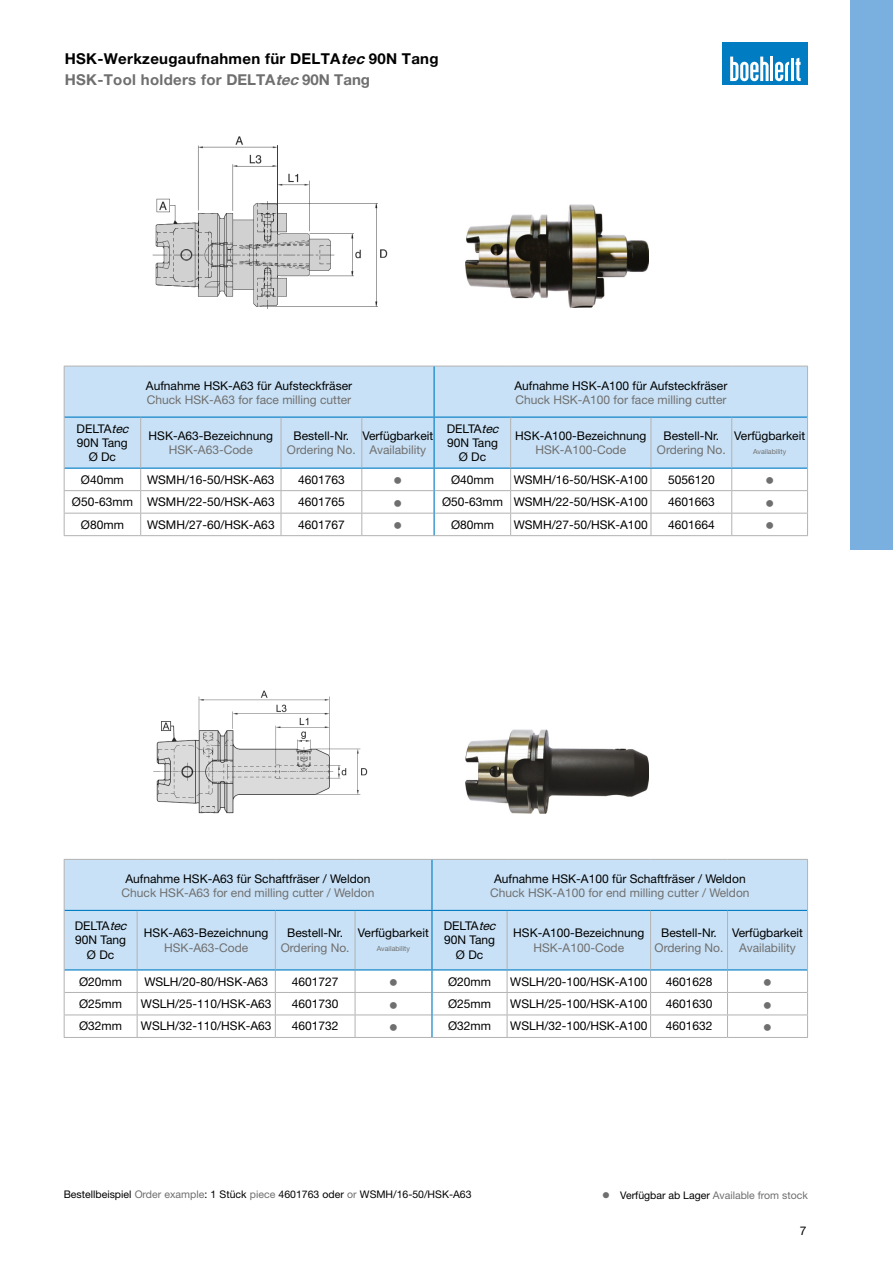
<style>
.page{position:relative;width:893px;height:1263px;background:#fff}
.page>*{position:absolute;margin:0;border:0;box-sizing:border-box;transform-origin:0 0}
.t1{font:700 15px/21px "Helvetica Neue LT Pro";letter-spacing:.02em;color:#000}
.t2{font:12px/14.4px "Helvetica Neue LT Pro";color:#000;text-align:center}
.t3{font:12px "Helvetica Neue LT Pro";color:#706f6f}
.t4{font:10.5px "Helvetica Neue LT Pro";color:#000}
.t5{font:10.5px "Helvetica Neue LT Pro";color:#706f6f}
.t6{font:7.05px "Helvetica Neue LT Pro";color:#706f6f}
.s1{font-style:italic}
.s2{color:#706f6f}
.s3{font-style:italic;color:#706f6f}
.s4{color:#000}
</style>
<div class="page">
<div style="left:723px;top:42px;width:85px;height:43px;background:#007cc2"></div>
<hr style="left:770px;top:57px;width:3px;height:24px;background:#fff">
<svg style="left:775px;top:58px;width:26px;height:23px"></svg>
<svg style="left:730px;top:57px;width:39px;height:24px"></svg>
<div style="left:850px;top:0;width:43px;height:550px;background:#7ab0e0"></div>
<hr style="left:64px;top:1037px;width:73px;height:1px;background:#b3b2b2">
<hr style="left:137px;top:1037px;width:138px;height:1px;background:#b3b2b2">
<hr style="left:275px;top:1037px;width:80px;height:1px;background:#b3b2b2">
<hr style="left:355px;top:1037px;width:77px;height:1px;background:#b3b2b2">
<hr style="left:432px;top:1037px;width:75px;height:1px;background:#b3b2b2">
<hr style="left:507px;top:1037px;width:144px;height:1px;background:#b3b2b2">
<hr style="left:651px;top:1037px;width:76px;height:1px;background:#b3b2b2">
<hr style="left:727px;top:1037px;width:81px;height:1px;background:#b3b2b2">
<img style="left:153px;top:690px;width:215px;height:124px">
<img style="left:466px;top:729px;width:182px;height:84px">
<hr style="left:64px;top:535px;width:77px;height:1px;background:#b3b2b2">
<hr style="left:141px;top:535px;width:140px;height:1px;background:#b3b2b2">
<hr style="left:281px;top:535px;width:81px;height:1px;background:#b3b2b2">
<hr style="left:434px;top:535px;width:77px;height:1px;background:#b3b2b2">
<hr style="left:511px;top:535px;width:140px;height:1px;background:#b3b2b2">
<hr style="left:651px;top:535px;width:81px;height:1px;background:#b3b2b2">
<hr style="left:362px;top:535px;width:72px;height:1px;background:#b3b2b2">
<hr style="left:732px;top:535px;width:76px;height:1px;background:#b3b2b2">
<img style="left:152px;top:136px;width:236px;height:173px">
<img style="left:466px;top:204px;width:182px;height:104px">
<svg style="left:64px;top:859px;width:744px;height:178px"></svg>
<svg style="left:64px;top:366px;width:744px;height:169px"></svg>
<p class="t1" style="left:65px;top:48px;width:375px">HSK-Werkzeugaufnahmen für DELTA<span class="s1">tec</span> 90N Tang<br><span class="s2">HSK-Tool holders for DELTA</span><span class="s3">tec</span><span class="s2">90N Tang</span></p>
<p class="t2" style="left:146px;top:378px;width:208px">Aufnahme HSK-A63 für Aufsteckfräser</p>
<p class="t3" style="left:147px;top:392px;width:206px">Chuck HSK-A63 for face milling cutter</p>
<p class="t2" style="left:514px;top:378px;width:214px">Aufnahme HSK-A100 für Aufsteckfräser</p>
<p class="t3" style="left:515px;top:392px;width:213px">Chuck HSK-A100 for face milling cutter</p>
<p class="t2" style="left:77px;top:421px;width:57px">DELTA<span class="s1">tec<br></span>90N Tang<br>Ø Dc</p>
<p class="t2" style="left:149px;top:428px;width:126px">HSK-A63-Bezeichnung</p>
<p class="t3" style="left:169px;top:442px;width:86px">HSK-A63-Code</p>
<p class="t2" style="left:362px;top:428px;width:72px">Verfügbarkeit</p>
<p class="t3" style="left:369px;top:442px;width:58px">Availability</p>
<p class="t2" style="left:293px;top:428px;width:57px">Bestell-Nr.</p>
<p class="t3" style="left:287px;top:442px;width:70px">Ordering No.</p>
<p class="t2" style="left:447px;top:421px;width:57px">DELTA<span class="s1">tec<br></span>90N Tang<br>Ø Dc</p>
<p class="t2" style="left:515px;top:428px;width:133px">HSK-A100-Bezeichnung</p>
<p class="t3" style="left:535px;top:442px;width:92px">HSK-A100-Code</p>
<p class="t2" style="left:663px;top:428px;width:57px">Bestell-Nr.</p>
<p class="t3" style="left:657px;top:442px;width:70px">Ordering No.</p>
<p class="t2" style="left:734px;top:428px;width:72px">Verfügbarkeit</p>
<p class="t6" style="left:753px;top:447px;width:35px">Availability</p>
<p class="t2" style="left:81px;top:472px;width:44px">Ø40mm</p>
<p class="t2" style="left:147px;top:472px;width:129px">WSMH/16-50/HSK-A63</p>
<p class="t2" style="left:298px;top:472px;width:48px">4601763</p>
<p class="t2" style="left:451px;top:472px;width:44px">Ø40mm</p>
<p class="t2" style="left:514px;top:472px;width:136px">WSMH/16-50/HSK-A100</p>
<p class="t2" style="left:668px;top:472px;width:48px">5056120</p>
<p class="t2" style="left:72px;top:494px;width:204px">Ø50-63mm WSMH/22-50/HSK-A63</p>
<p class="t2" style="left:298px;top:494px;width:48px">4601765</p>
<p class="t2" style="left:442px;top:494px;width:207px">Ø50-63mm WSMH/22-50/HSK-A100</p>
<p class="t2" style="left:668px;top:494px;width:48px">4601663</p>
<p class="t2" style="left:81px;top:517px;width:44px">Ø80mm</p>
<p class="t2" style="left:147px;top:517px;width:129px">WSMH/27-60/HSK-A63</p>
<p class="t2" style="left:298px;top:517px;width:48px">4601767</p>
<p class="t2" style="left:451px;top:517px;width:44px">Ø80mm</p>
<p class="t2" style="left:514px;top:517px;width:136px">WSMH/27-50/HSK-A100</p>
<p class="t2" style="left:668px;top:517px;width:48px">4601664</p>
<p class="t2" style="left:126px;top:871px;width:246px">Aufnahme HSK-A63 für Schaftfräser / Weldon</p>
<p class="t3" style="left:122px;top:886px;width:254px">Chuck HSK-A63 for end milling cutter / Weldon</p>
<p class="t2" style="left:494px;top:871px;width:253px">Aufnahme HSK-A100 für Schaftfräser / Weldon</p>
<p class="t3" style="left:490px;top:886px;width:261px">Chuck HSK-A100 for end milling cutter / Weldon</p>
<p class="t2" style="left:75px;top:918px;width:57px">DELTA<span class="s1">tec<br></span>90N Tang<br>Ø Dc</p>
<p class="t2" style="left:144px;top:925px;width:126px">HSK-A63-Bezeichnung</p>
<p class="t3" style="left:164px;top:940px;width:86px">HSK-A63-Code</p>
<p class="t2" style="left:287px;top:925px;width:57px">Bestell-Nr.</p>
<p class="t3" style="left:281px;top:940px;width:70px">Ordering No.</p>
<p class="t2" style="left:358px;top:925px;width:72px">Verfügbarkeit</p>
<p class="t6" style="left:377px;top:944px;width:35px">Availability</p>
<p class="t2" style="left:444px;top:918px;width:57px">DELTA<span class="s1">tec<br></span>90N Tang<br>Ø Dc</p>
<p class="t2" style="left:513px;top:925px;width:133px">HSK-A100-Bezeichnung</p>
<p class="t3" style="left:533px;top:940px;width:92px">HSK-A100-Code</p>
<p class="t2" style="left:661px;top:925px;width:57px">Bestell-Nr.</p>
<p class="t3" style="left:655px;top:940px;width:70px">Ordering No.</p>
<p class="t2" style="left:732px;top:925px;width:72px">Verfügbarkeit</p>
<p class="t3" style="left:739px;top:940px;width:58px">Availability</p>
<p class="t2" style="left:79px;top:974px;width:44px">Ø20mm</p>
<p class="t2" style="left:144px;top:974px;width:125px">WSLH/20-80/HSK-A63</p>
<p class="t2" style="left:292px;top:974px;width:48px">4601727</p>
<p class="t2" style="left:448px;top:974px;width:44px">Ø20mm</p>
<p class="t2" style="left:510px;top:974px;width:139px">WSLH/20-100/HSK-A100</p>
<p class="t2" style="left:666px;top:974px;width:48px">4601628</p>
<p class="t2" style="left:79px;top:996px;width:44px">Ø25mm</p>
<p class="t2" style="left:141px;top:996px;width:132px">WSLH/25-110/HSK-A63</p>
<p class="t2" style="left:292px;top:996px;width:48px">4601730</p>
<p class="t2" style="left:448px;top:996px;width:44px">Ø25mm</p>
<p class="t2" style="left:510px;top:996px;width:139px">WSLH/25-100/HSK-A100</p>
<p class="t2" style="left:666px;top:996px;width:48px">4601630</p>
<p class="t2" style="left:79px;top:1019px;width:44px">Ø32mm</p>
<p class="t2" style="left:141px;top:1019px;width:132px">WSLH/32-110/HSK-A63</p>
<p class="t2" style="left:292px;top:1019px;width:48px">4601732</p>
<p class="t2" style="left:448px;top:1019px;width:44px">Ø32mm</p>
<p class="t2" style="left:510px;top:1019px;width:139px">WSLH/32-100/HSK-A100</p>
<p class="t2" style="left:666px;top:1019px;width:48px">4601632</p>
<p class="t4" style="left:64px;top:1187px;width:409px">Bestellbeispiel <span class="s2">Order example</span>: 1 Stück <span class="s2">piece</span> 4601763 oder <span class="s2">or</span> WSMH/16-50/HSK-A63</p>
<p class="t5" style="left:602px;top:1188px;width:207px">● <span class="s4">Verfügbar ab Lager</span> Available from stock</p>
<p class="t2" style="left:800px;top:1223px;width:8px">7</p>
</div>
